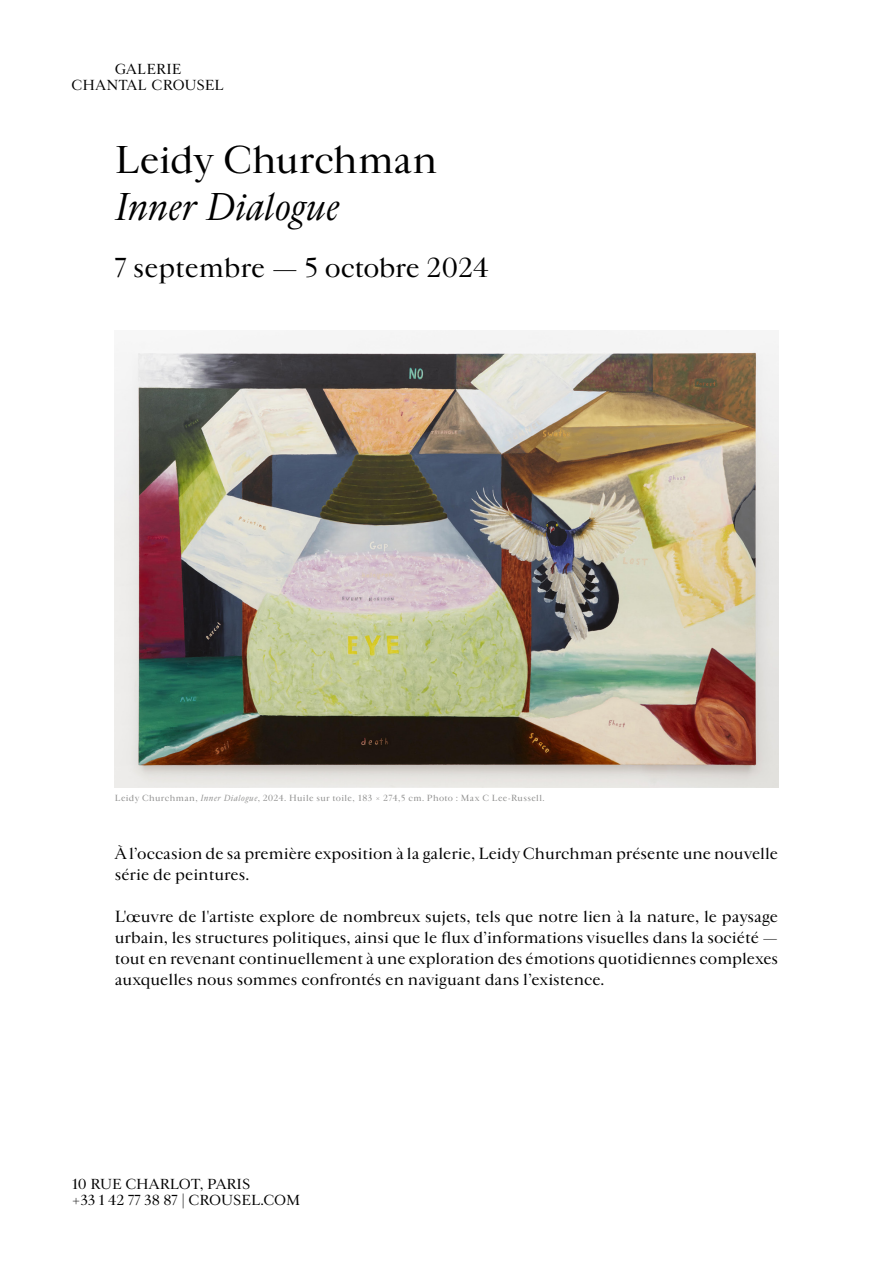
<style>
.page{position:relative;width:893px;height:1263px;background:#fff}
.page>*{position:absolute;margin:0;border:0;box-sizing:border-box;transform-origin:0 0}
.t1{font:36px "Cardinal Crousel";letter-spacing:-.01em;color:#000}
.t2{font:italic 36px "Cardinal Crousel";letter-spacing:.005em;color:#000}
.t3{font:25.5px "Cardinal Crousel";letter-spacing:-.005em;color:#000}
.t4{font:15px/21px "Cardinal Crousel";color:#000}
.t5{font:13.5px/16.2px "Cardinal Crousel";color:#000}
.t6{font:8.25px "Cardinal Crousel";letter-spacing:.045em;color:#8e8e8d}
.s1{font-style:italic}
</style>
<div class="page">
<img style="left:115px;top:330px;width:663px;height:457px">
<p class="t5" style="left:72px;top:61px;width:153px">¬π</p>
<h1 class="t1" style="left:115px;top:140px;width:324px">Leidy Churchman</h1>
<h1 class="t2" style="left:115px;top:186px;width:226px">Inner Dialogue</h1>
<h2 class="t3" style="left:115px;top:253px;width:376px">7 septembre — 5 octobre 2024</h2>
<p class="t6" style="left:115px;top:794px;width:431px">Leidy Churchman, <span class="s1">Inner Dialogue</span>, 2024. Huile sur toile, 183 × 274,5 cm. Photo : Max C Lee-Russell.</p>
<p class="t4" style="left:115px;top:843px;width:665px">À l’occasion de sa première exposition à la galerie, Leidy Churchman présente une nouvelle série de peintures.</p>
<p class="t4" style="left:115px;top:906px;width:665px;text-align:justify">L'œuvre de l'artiste explore de nombreux sujets, tels que notre lien à la nature, le paysage urbain, les structures politiques, ainsi que le flux d’informations visuelles dans la société — tout en revenant continuellement à une exploration des émotions quotidiennes complexes auxquelles nous sommes confrontés en naviguant dans l’existence.</p>
<p class="t5" style="left:72px;top:1176px;width:230px">10 RUE CHARLOT, PARIS<br>+33 1 42 77 38 87 | CROUSEL.COM</p>
</div>
